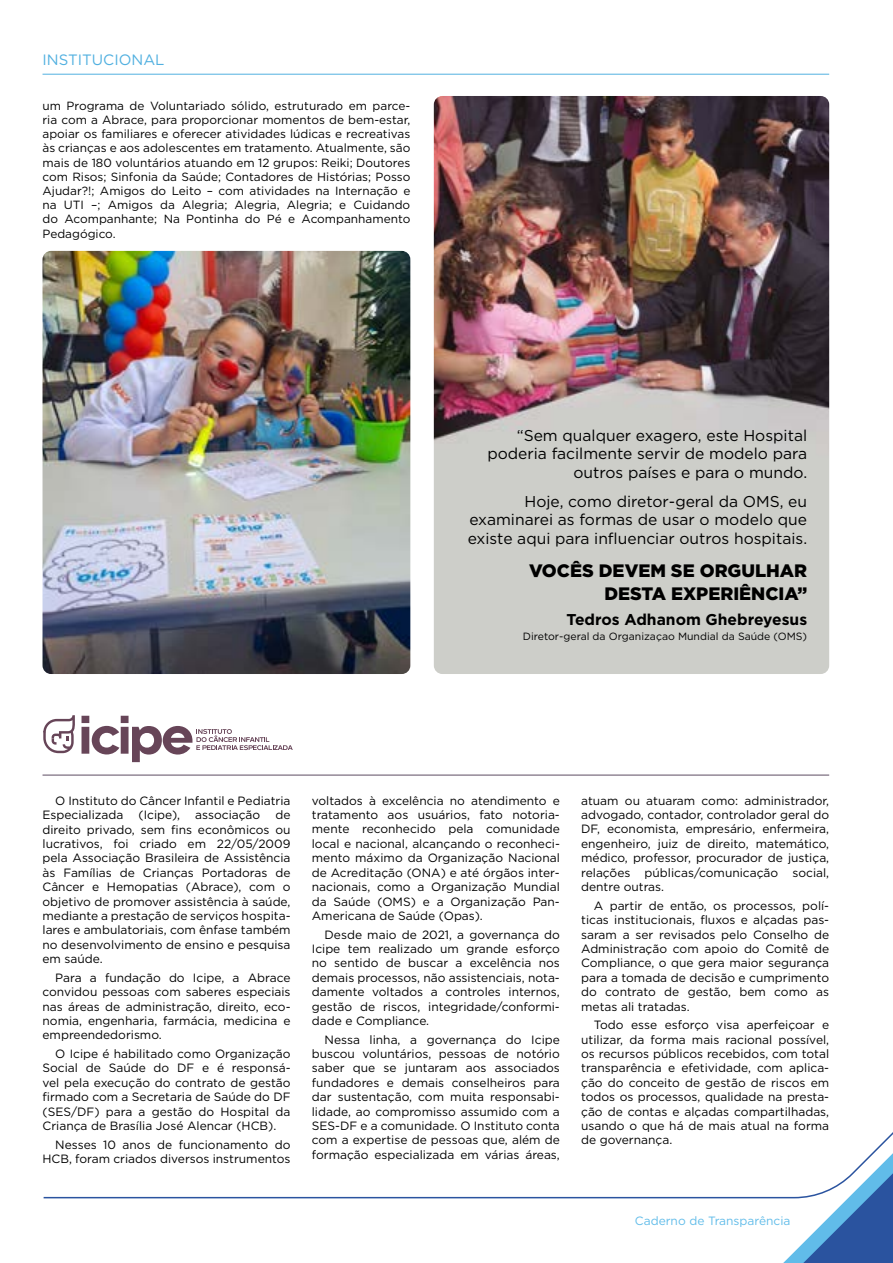
<style>
.page{position:relative;width:893px;height:1263px;background:#fff}
.page>*{position:absolute;margin:0;border:0;box-sizing:border-box;transform-origin:0 0}
.t1{font:900 18px/23.1px "Gotham";color:#000;text-align:right}
.t2{font:15.6px/18.8px "Gotham";color:#000;text-align:right}
.t3{font:700 15.6px "Gotham";color:#000}
.t4{font:15px "Gotham";color:#51b0e0}
.t5{font:12px/14.4px "Gotham";color:#000;text-align:justify}
.t6{font:12px "Gotham";color:#61bce9}
.t7{font:11.85px/14.2px "Gotham";color:#000;text-align:justify}
.t8{font:10.5px "Gotham";color:#000}
</style>
<div class="page">
<img style="left:434px;top:96px;width:395px;height:578px">
<img style="left:43px;top:251px;width:367px;height:423px">
<hr style="left:43px;top:74px;width:786px;height:1px;background:#51b0e0">
<hr style="left:43px;top:775px;width:786px;height:1px;background:#5d4b62">
<svg style="left:43px;top:715px;width:32px;height:38px"></svg>
<svg style="left:82px;top:716px;width:211px;height:46px"></svg>
<svg style="left:43px;top:1132px;width:850px;height:67px"></svg>
<svg style="left:783px;top:1153px;width:110px;height:110px"></svg>
<p class="t4" style="left:43px;top:50px;width:123px">INSTITUCIONAL</p>
<p class="t7" style="left:43px;top:98px;width:369px">um Programa de Voluntariado sólido, estruturado em parce&shy;ria com a Abrace, para proporcionar momentos de bem-estar, apoiar os familiares e oferecer atividades lúdicas e recreativas às crianças e aos adolescentes em tratamento. Atualmente, são mais de 180 voluntários atuando em 12 grupos: Reiki; Doutores com Risos; Sinfonia da Saúde; Contadores de Histórias; Posso Ajudar?!; Amigos do Leito – com atividades na Internação e na UTI –; Amigos da Alegria; Alegria, Alegria; e Cuidando do Acompanhante; Na Pontinha do Pé e Acompanhamento Pedagógico.</p>
<h2 class="t2" style="left:487px;top:425px;width:321px">“Sem qualquer exagero, este Hospital poderia facilmente servir de modelo para outros países e para o mundo.</h2>
<h2 class="t2" style="left:468px;top:491px;width:341px;text-align:justify;text-indent:57px">Hoje, como diretor-geral da OMS, eu examinarei as formas de usar o modelo que existe aqui para influenciar outros hospitais.</h2>
<h1 class="t1" style="left:529px;top:558px;width:280px">VOCÊS DEVEM SE ORGULHAR<br>DESTA EXPERIÊNCIA”</h1>
<h2 class="t3" style="left:567px;top:609px;width:242px">Tedros Adhanom Ghebreyesus</h2>
<p class="t8" style="left:523px;top:630px;width:286px">Diretor-geral da Organizaçao Mundial da Saúde (OMS)</p>
<p class="t5" style="left:43px;top:793px;width:250px;text-indent:13px">O Instituto do Câncer Infantil e Pediatria<br>Especializada</p>
<p class="t5" style="left:43px;top:807px;width:250px;text-indent:233px">de direito privado, sem fins econômicos ou lucrativos, foi criado em 22/05/2009 pela Associação Brasileira de Assistência às Famílias de Crianças Portadoras de Câncer e Hemopatias (Abrace), com o objetivo de promover assistência à saúde, mediante a prestação de serviços hospita&shy;lares e ambulatoriais, com ênfase também no desenvolvimento de ensino e pesquisa em saúde.</p>
<p class="t5" style="left:43px;top:970px;width:250px;text-indent:13px">Para a fundação do Icipe, a Abrace convidou pessoas com saberes especiais nas áreas de administração, direito, eco&shy;nomia, engenharia, farmácia, medicina e empreendedorismo.</p>
<p class="t5" style="left:43px;top:1046px;width:250px;text-indent:13px">O Icipe é habilitado como Organização Social de Saúde do DF e é responsá&shy;vel pela execução do contrato de gestão firmado com a Secretaria de Saúde do DF (SES/DF) para a gestão do Hospital da Criança de Brasília José Alencar (HCB).</p>
<p class="t5" style="left:43px;top:1137px;width:250px;text-align:right">Nesses 10 anos de funcionamento do<br>HCB, foram criados diversos instrumentos</p>
<p class="t5" style="left:139px;top:807px;width:43px">(Icipe),</p>
<p class="t5" style="left:195px;top:807px;width:67px">associação</p>
<p class="t5" style="left:312px;top:793px;width:250px">voltados à excelência no atendimento e tratamento aos usuários, fato notoria&shy;mente reconhecido pela comunidade local e nacional, alcançando o reconheci&shy;mento máximo da Organização Nacional de Acreditação (ONA) e até órgãos inter&shy;nacionais, como a Organização Mundial da Saúde (OMS) e a Organização Pan-Americana de Saúde (Opas).</p>
<p class="t5" style="left:312px;top:927px;width:250px;text-indent:13px">Desde maio de 2021, a governança do Icipe tem realizado um grande esforço no sentido de buscar a excelência nos demais processos, não assistenciais, nota&shy;damente voltados a controles internos, gestão de riscos, integridade/conformi&shy;dade e Compliance.</p>
<p class="t5" style="left:312px;top:1032px;width:250px;text-indent:13px">Nessa linha, a governança do Icipe buscou voluntários, pessoas de notório saber que se juntaram aos associados fundadores e demais conselheiros para dar sustentação, com muita responsabi&shy;lidade, ao compromisso assumido com a SES-DF e a comunidade. O Instituto conta com a expertise de pessoas que, além de formação especializada em várias áreas,</p>
<p class="t5" style="left:581px;top:793px;width:250px">atuam ou atuaram como: administrador, advogado, contador, controlador geral do DF, economista, empresário, enfermeira, engenheiro, juiz de direito, matemático, médico, professor, procurador de justiça, relações públicas/comunicação social, dentre outras.</p>
<p class="t5" style="left:581px;top:898px;width:250px;text-indent:13px">A partir de então, os processos, polí&shy;ticas institucionais, fluxos e alçadas pas&shy;saram a ser revisados pelo Conselho de Administração com apoio do Comitê de Compliance, o que gera maior segurança para a tomada de decisão e cumprimento do contrato de gestão, bem como as metas ali tratadas.</p>
<p class="t5" style="left:581px;top:1017px;width:250px;text-indent:13px">Todo esse esforço visa aperfeiçoar e utilizar, da forma mais racional possível, os recursos públicos recebidos, com total transparência e efetividade, com aplica&shy;ção do conceito de gestão de riscos em todos os processos, qualidade na presta&shy;ção de contas e alçadas compartilhadas, usando o que há de mais atual na forma de governança.</p>
<p class="t6" style="left:635px;top:1213px;width:157px">Caderno de Transparência</p>
</div>
